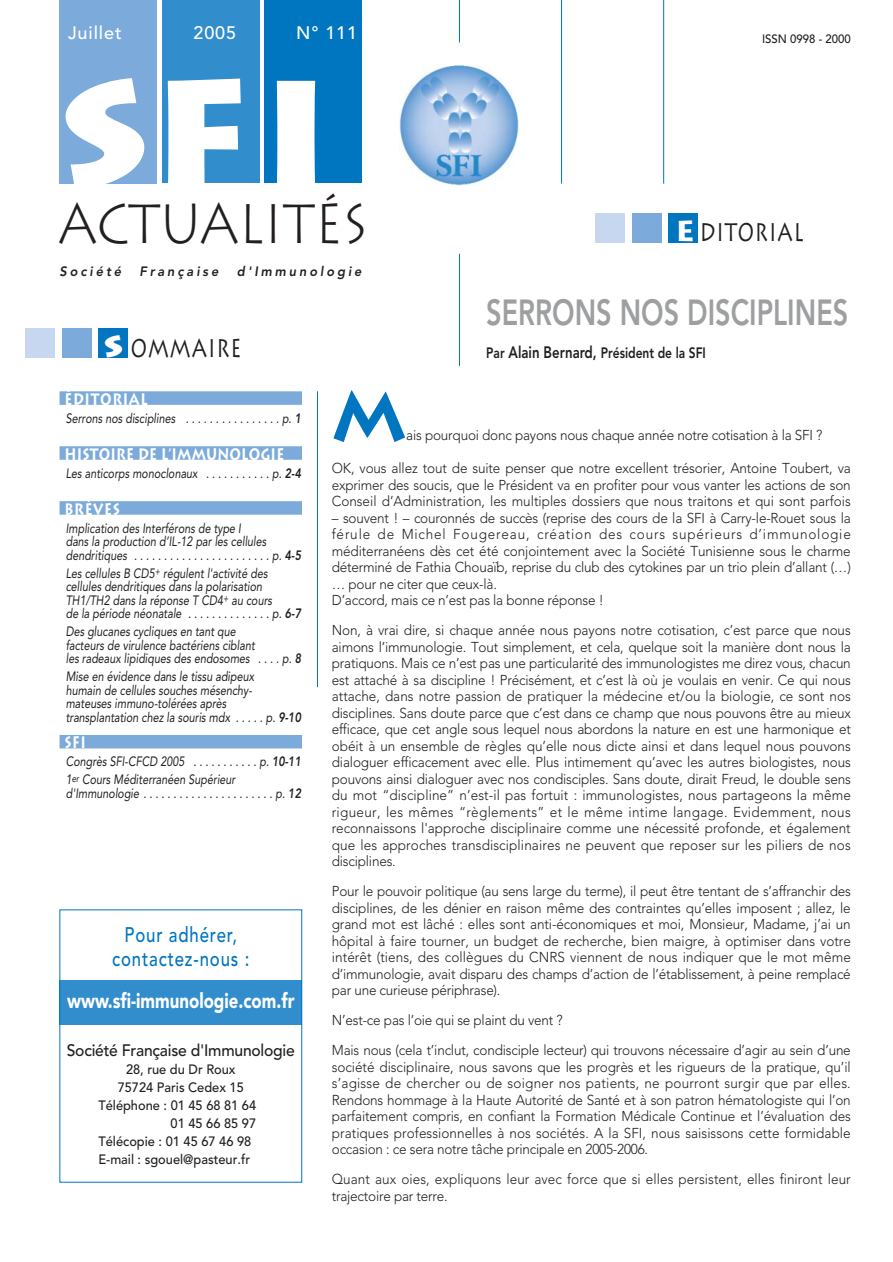
<style>
.page{position:relative;width:893px;height:1262px;background:#fff}
.page>*{position:absolute;margin:0;border:0;box-sizing:border-box;transform-origin:0 0}
.t1{font:900 150px "Lithos";color:#fff;scale:1.1 1}
.t2{font:700 68.7px "Lithos";color:#0076c0}
.t3{font:300 55.5px "Lithos";letter-spacing:-.01em;color:#231f20;scale:.9 1}
.t4{font:800 36px "Avenir";color:#9d9fa1;scale:.75 1}
.t5{font:25.5px "Lithos";letter-spacing:.05em;color:#231f20;scale:.75 1}
.t6{font:500 21px/24px "Avenir";letter-spacing:.05em;color:#0076c0;text-align:center;scale:.8 1}
.t7{font:900 21px "Avenir";color:#fff;scale:.8 1}
.t8{font:500 18px "Avenir";letter-spacing:.05em;color:#fff}
.t9{font:700 16.5px "Lithos";letter-spacing:.015em;color:#fff;scale:.8 1}
.t10{font:500 16.5px "Avenir";letter-spacing:-.015em;color:#231f20;scale:.95 1}
.t11{font:700 16.5px "Lithos";letter-spacing:.05em;color:#fff;scale:.8 1}
.t12{font:800 15px "Avenir";color:#231f20;scale:.8 1}
.t13{font:300 14.25px/16.5px "Avenir";letter-spacing:-.015em;color:#231f20;text-align:justify;scale:.95 1}
.t14{font:300 14.25px/16.5px "Avenir";letter-spacing:.005em;color:#231f20;scale:.95 1}
.t15{font:italic 13.5px/13.5px "Avenir";color:#231f20;scale:.8 1}
.t16{font:500 13.5px "Avenir";color:#231f20;scale:.95 1}
.t17{font:italic 800 13.5px "Avenir";letter-spacing:.225em;color:#231f20;scale:.95 1}
.t18{font:500 12px "Avenir";color:#231f20;scale:.95 1}
.s1{font-weight:900;font-size:30px;color:#fff}
.s2{font-weight:700;font-size:28.5px;color:#fff}
.s3{font-size:16.5px}
.s4{font-weight:800}
</style>
<div class="page">
<div style="left:60px;top:391px;width:242px;height:14px;background:#7baadb"></div>
<div style="left:60px;top:446px;width:242px;height:14px;background:#7baadb"></div>
<div style="left:60px;top:501px;width:242px;height:13px;background:#7baadb"></div>
<div style="left:60px;top:735px;width:242px;height:13px;background:#7baadb"></div>
<div style="left:26px;top:328px;width:29px;height:29px;background:#c7d7ef"></div>
<div style="left:62px;top:328px;width:29px;height:29px;background:#7baadb"></div>
<div style="left:98px;top:328px;width:30px;height:29px;background:#0076c0"></div>
<div style="left:595px;top:213px;width:30px;height:29px;background:#c7d7ef"></div>
<div style="left:631px;top:213px;width:30px;height:29px;background:#7baadb"></div>
<div style="left:668px;top:213px;width:29px;height:29px;background:#0076c0"></div>
<div style="left:60px;top:0;width:97px;height:184px;background:#7baadb"></div>
<div style="left:162px;top:0;width:97px;height:183px;background:#328dcc"></div>
<div style="left:264px;top:0;width:97px;height:183px;background:#0076c0"></div>
<hr style="left:459px;top:254px;width:1px;height:112px;background:#0076c0">
<hr style="left:561px;top:0;width:1px;height:184px;background:#0076c0">
<hr style="left:459px;top:0;width:1px;height:43px;background:#0076c0">
<hr style="left:663px;top:0;width:1px;height:184px;background:#0076c0">
<hr style="left:317px;top:391px;width:1px;height:296px;background:#0076c0">
<div style="left:60px;top:980px;width:242px;height:44px;background:#328dcc"></div>
<img style="left:399px;top:64px;width:120px;height:121px">
<p class="t8" style="left:68px;top:26px;width:55px">Juillet</p>
<p class="t8" style="left:193px;top:26px;width:44px">2005</p>
<p class="t8" style="left:296px;top:26px;width:63px">N° 111</p>
<h1 class="t1" style="left:60px;top:48px;width:249px">SFI</h1>
<h3 class="t3" style="left:58px;top:192px;width:345px">ACTUALITÉS</h3>
<p class="t17" style="left:60px;top:266px;width:66px">Société</p>
<p class="t17" style="left:139px;top:266px;width:85px">Française</p>
<p class="t17" style="left:237px;top:266px;width:133px">d'Immunologie</p>
<h3 class="t5" style="left:104px;top:333px;width:185px"><span class="s1">S</span> OMMAIRE</h3>
<p class="t18" style="left:762px;top:34px;width:95px">ISSN 0998 - 2000</p>
<h3 class="t5" style="left:675px;top:218px;width:173px"><span class="s2">E</span>DITORIAL</h3>
<h3 class="t4" style="left:486px;top:298px;width:484px">SERRONS NOS DISCIPLINES</h3>
<p class="t12" style="left:486px;top:347px;width:276px">Par <span class="s3">Alain Bernard,</span> Président de la SFI</p>
<p class="t11" style="left:64px;top:389px;width:106px">ÉDITORIAL</p>
<p class="t15" style="left:66px;top:412px;width:295px">Serrons nos disciplines . . . . . . . . . . . . . . . . p. <span class="s4">1</span></p>
<p class="t9" style="left:64px;top:444px;width:276px">HISTOIRE DE L’IMMUNOLOGIE</p>
<p class="t15" style="left:66px;top:467px;width:295px">Les anticorps monoclonaux . . . . . . . . . . . p. <span class="s4">2-4</span></p>
<p class="t9" style="left:64px;top:499px;width:71px">BRÈVES</p>
<p class="t15" style="left:66px;top:522px;width:295px">Implication des Interférons de type I<br>dans la production d’IL-12 par les cellules dendritiques . . . . . . . . . . . . . . . . . . . . . . . p. <span class="s4">4-5</span></p>
<p class="t15" style="left:66px;top:567px;width:295px">Les cellules B CD5<sup>+</sup> régulent l'activité des cellules dendritiques dans la polarisation TH1/TH2 dans la réponse T CD4<sup>+</sup> au cours<br>de la période néonatale . . . . . . . . . . . . . . p. <span class="s4">6-7</span></p>
<p class="t15" style="left:66px;top:626px;width:295px">Des glucanes cycliques en tant que<br>facteurs de virulence bactériens ciblant<br>les radeaux lipidiques des endosomes . . . . p. <span class="s4">8</span></p>
<p class="t15" style="left:66px;top:671px;width:295px">Mise en évidence dans le tissu adipeux<br>humain de cellules souches mésenchy-<br>mateuses immuno-tolérées après transplantation chez la souris mdx . . . . . p. <span class="s4">9-10</span></p>
<p class="t9" style="left:64px;top:733px;width:28px">SFI</p>
<p class="t15" style="left:66px;top:754px;width:295px;line-height:18px">Congrès SFI-CFCD 2005 . . . . . . . . . . . p. <span class="s4">10-11<br></span>1<sup>er</sup> Cours Méditerranéen Supérieur</p>
<p class="t15" style="left:66px;top:787px;width:295px">d'Immunologie . . . . . . . . . . . . . . . . . . . . . . p. <span class="s4">12</span></p>
<h3 class="t6" style="left:112px;top:925px;width:173px">Pour adhérer, contactez-nous :</h3>
<h3 class="t7" style="left:67px;top:992px;width:286px">www.sfi-immunologie.com.fr</h3>
<p class="t10" style="left:67px;top:1043px;width:241px">Société Française d'Immunologie</p>
<p class="t16" style="left:126px;top:1064px;width:117px">28, rue du Dr Roux</p>
<p class="t16" style="left:118px;top:1082px;width:134px">75724 Paris Cedex 15</p>
<p class="t16" style="left:98px;top:1100px;width:168px">Téléphone : 01 45 68 81 64</p>
<p class="t16" style="left:171px;top:1118px;width:92px">01 45 66 85 97</p>
<p class="t16" style="left:98px;top:1136px;width:162px">Télécopie : 01 45 67 46 98</p>
<p class="t16" style="left:98px;top:1154px;width:161px">E-mail : sgouel@pasteur.fr</p>
<h2 class="t2" style="left:332px;top:376px;width:76px">M</h2>
<p class="t13" style="left:406px;top:428px;width:439px">ais pourquoi donc payons nous chaque année notre cotisation à la SFI ?</p>
<p class="t13" style="left:332px;top:461px;width:548px">OK, vous allez tout de suite penser que notre excellent trésorier, Antoine Toubert, va exprimer des soucis, que le Président va en profiter pour vous vanter les actions de son Conseil d’Administration, les multiples dossiers que nous traitons et qui sont parfois</p>
<p class="t13" style="left:332px;top:510px;width:548px;text-align:left">– souvent ! – couronnés de succès (reprise des cours de la SFI à Carry-le-Rouet sous la férule de Michel Fougereau, création des cours supérieurs d’immunologie méditerranéens dès cet été conjointement avec la Société Tunisienne sous le charme déterminé de Fathia Chouaïb, reprise du club des cytokines par un trio plein d’allant (…) … pour ne citer que ceux-là.<br>D’accord, mais ce n’est pas la bonne réponse !</p>
<p class="t13" style="left:332px;top:623px;width:548px">Non, à vrai dire, si chaque année nous payons notre cotisation, c’est parce que nous aimons l’immunologie. Tout simplement, et cela, quelque soit la manière dont nous la pratiquons. Mais ce n’est pas une particularité des immunologistes me direz vous, chacun est attaché à sa discipline ! Précisément, et c’est là où je voulais en venir. Ce qui nous attache, dans notre passion de pratiquer la médecine et/ou la biologie, ce sont nos disciplines. Sans doute parce que c’est dans ce champ que nous pouvons être au mieux efficace, que cet angle sous lequel nous abordons la nature en est une harmonique et obéit à un ensemble de règles qu’elle nous dicte ainsi et dans lequel nous pouvons dialoguer efficacement avec elle. Plus intimement qu’avec les autres biologistes, nous pouvons ainsi dialoguer avec nos condisciples. Sans doute, dirait Freud, le double sens du mot “discipline” n’est-il pas fortuit : immunologistes, nous partageons la même rigueur, les mêmes “règlements” et le même intime langage. Evidemment, nous reconnaissons l'approche disciplinaire comme une nécessité profonde, et également que les approches transdisciplinaires ne peuvent que reposer sur les piliers de nos disciplines.</p>
<p class="t13" style="left:332px;top:884px;width:548px">Pour le pouvoir politique (au sens large du terme), il peut être tentant de s’affranchir des disciplines, de les dénier en raison même des contraintes qu’elles imposent ; allez, le grand mot est lâché : elles sont anti-économiques et moi, Monsieur, Madame, j’ai un hôpital à faire tourner, un budget de recherche, bien maigre, à optimiser dans votre intérêt (tiens, des collègues du CNRS viennent de nous indiquer que le mot même d’immunologie, avait disparu des champs d’action de l’établissement, à peine remplacé par une curieuse périphrase).</p>
<p class="t13" style="left:332px;top:1006px;width:548px;line-height:30px">N’est-ce pas l’oie qui se plaint du vent ?<br>Mais nous (cela t’inclut, condisciple lecteur) qui trouvons nécessaire d’agir au sein d’une</p>
<p class="t13" style="left:332px;top:1059px;width:548px">société disciplinaire, nous savons que les progrès et les rigueurs de la pratique, qu’il s’agisse de chercher ou de soigner nos patients, ne pourront surgir que par elles.<br>Rendons hommage à la Haute Autorité de Santé et à son patron hématologiste qui l’on parfaitement compris, en confiant la Formation Médicale Continue et l’évaluation des pratiques professionnelles à nos sociétés. A la SFI, nous saisissons cette formidable occasion : ce sera notre tâche principale en 2005-2006.</p>
<p class="t14" style="left:332px;top:1172px;width:547px">Quant aux oies, expliquons leur avec force que si elles persistent, elles finiront leur trajectoire par terre.</p>
</div>
